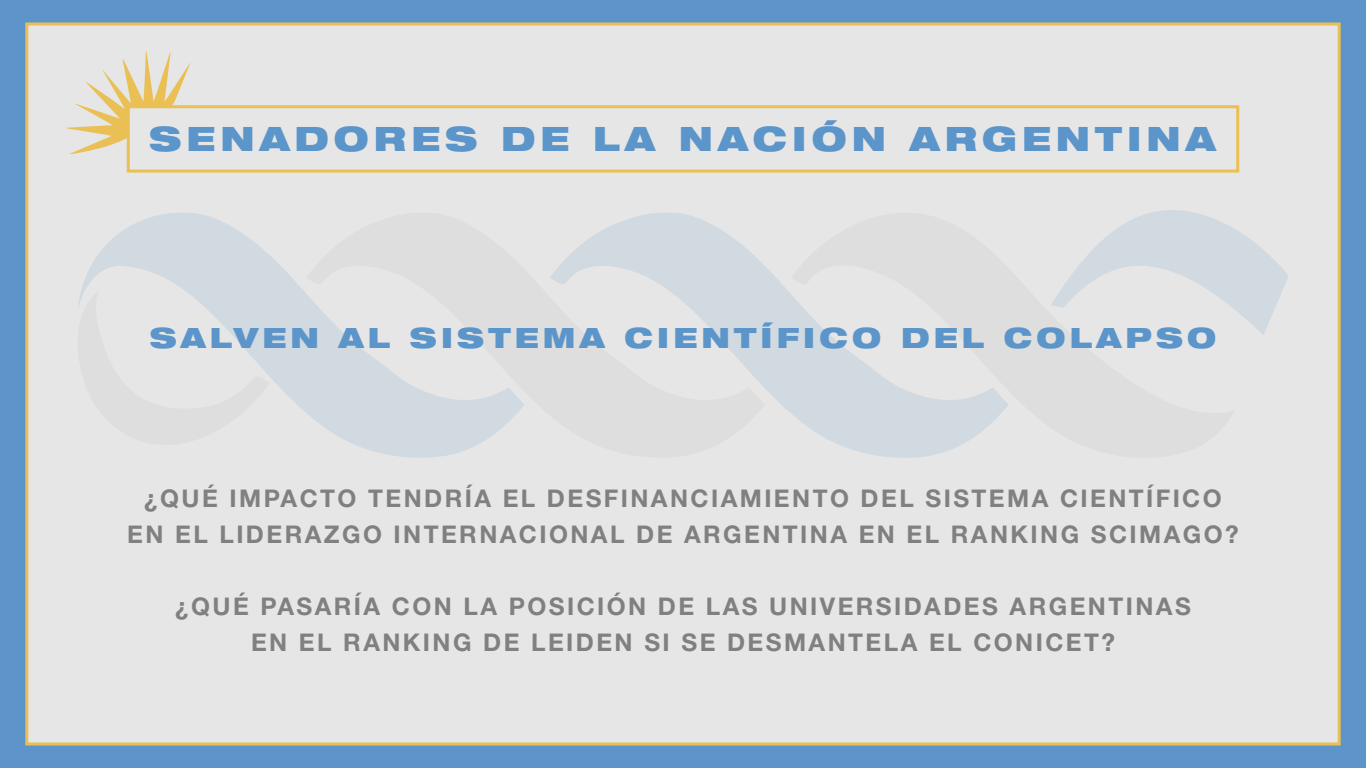
<style>
.page{position:relative;width:1366px;height:768px;background:#5d95cb}
.page>*{position:absolute;margin:0;border:0;box-sizing:border-box;transform-origin:0 0}
.t1{font:900 expanded 33.7px "Helvetica Neue LT Std";letter-spacing:.15em;color:#5b95ca}
.t2{font:900 expanded 28px "Helvetica Neue LT Std";letter-spacing:.15em;color:#5b95ca}
.t3{font:700 24.4px/35.8px "Helvetica Neue LT Std";letter-spacing:.1em;color:#808080;text-align:center}
</style>
<div class="page">
<div style="left:25px;top:22px;width:1316px;height:724px;background:#e6e6e6;border:3px solid #eabf54"></div>
<svg style="left:550px;top:213px;width:241px;height:200px"></svg>
<svg style="left:81px;top:213px;width:443px;height:245px"></svg>
<svg style="left:78px;top:291px;width:192px;height:157px"></svg>
<svg style="left:791px;top:295px;width:217px;height:163px"></svg>
<svg style="left:1051px;top:210px;width:237px;height:125px"></svg>
<svg style="left:66px;top:51px;width:124px;height:103px"></svg>
<div style="left:127px;top:105px;width:1112px;height:68px;background:#e6e6e6;border:3px solid #eabf54"></div>
<h1 class="t1" style="left:149px;top:117px;width:1068px">SENADORES DE LA NACIÓN ARGENTINA</h1>
<p class="t2" style="left:150px;top:319px;width:1068px">SALVEN AL SISTEMA CIENTÍFICO DEL COLAPSO</p>
<p class="t3" style="left:127px;top:480px;width:1113px">¿QUÉ IMPACTO TENDRÍA EL DESFINANCIAMIENTO DEL SISTEMA CIENTÍFICO<br>EN EL LIDERAZGO INTERNACIONAL DE ARGENTINA EN EL RANKING SCIMAGO?</p>
<p class="t3" style="left:175px;top:588px;width:1017px">¿QUÉ PASARÍA CON LA POSICIÓN DE LAS UNIVERSIDADES ARGENTINAS<br>EN EL RANKING DE LEIDEN SI SE DESMANTELA EL CONICET?</p>
</div>
